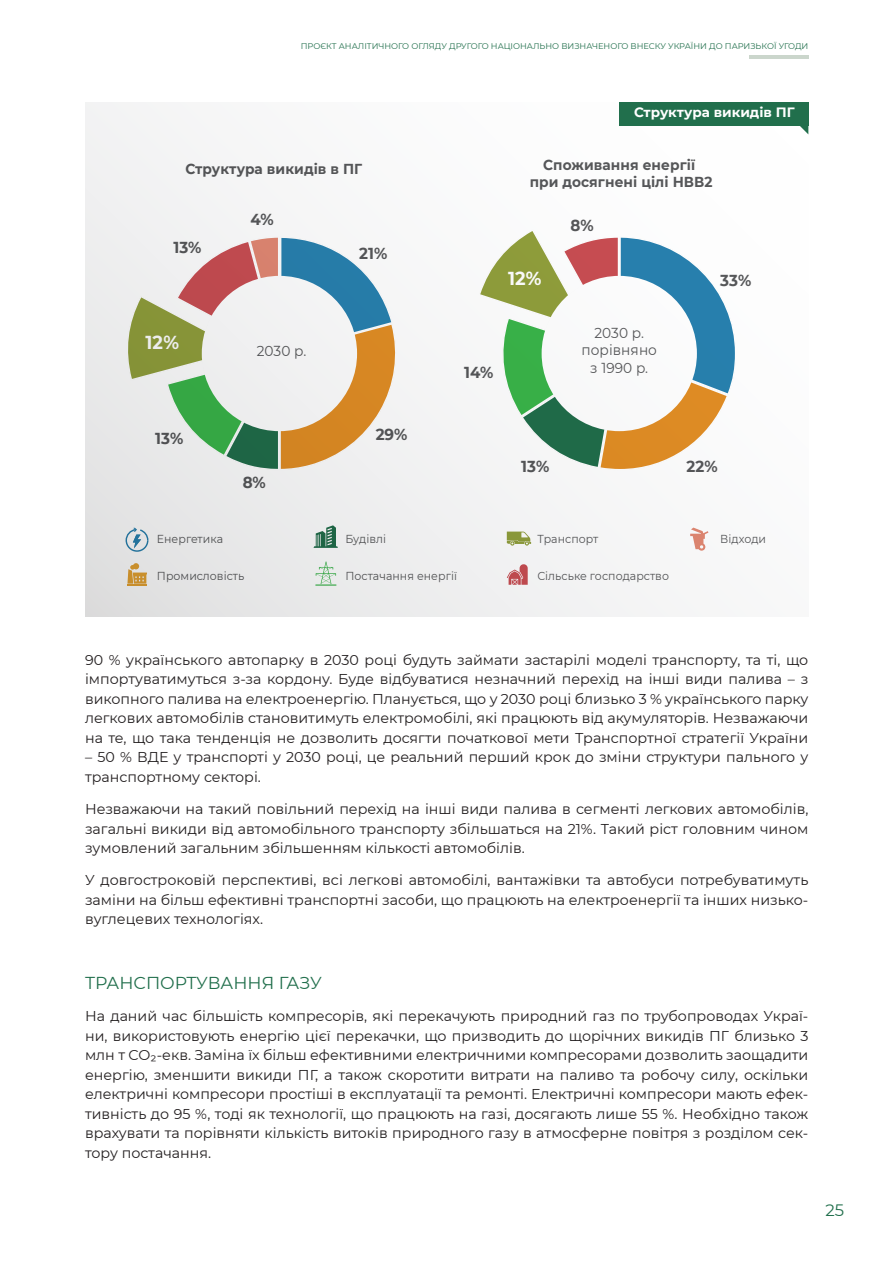
<style>
.page{position:relative;width:893px;height:1263px;background:#fff}
.page>*{position:absolute;margin:0;border:0;box-sizing:border-box;transform-origin:0 0}
.t1{font:700 18.75px "Montserrat";color:#fff;scale:.95 1}
.t2{font:17.25px "Montserrat";color:#216f4c}
.t3{font:16.5px "Montserrat";color:#216f4c}
.t4{font:700 15.9px "Montserrat";letter-spacing:.005em;color:#57585a;scale:.95 1}
.t5{font:700 14.4px/17.2px "Montserrat";letter-spacing:.005em;color:#57585a;text-align:center;scale:.95 1}
.t6{font:14.4px/17.2px "Montserrat";letter-spacing:.005em;color:#57585a;text-align:center;scale:.95 1}
.t7{font:14.25px/19.5px "Montserrat";color:#231f20;text-align:justify}
.t8{font:700 13.5px "Montserrat";color:#fff}
.t9{font:11.55px "Montserrat";letter-spacing:.005em;color:#57585a;scale:.95 1}
.t10{font:8.25px "Montserrat";color:#216f4c}
</style>
<div class="page">
<hr style="left:749px;top:55px;width:59px;height:3px;background:#cbd6cc">
<div style="left:85px;top:102px;width:723px;height:515px;background:linear-gradient(to right,#eaeaeb,#fefefe)"></div>
<div style="left:619px;top:102px;width:189px;height:23px;background:#216f4c"></div>
<svg style="left:798px;top:125px;width:10px;height:9px"></svg>
<svg style="left:123px;top:236px;width:286px;height:234px"></svg>
<div style="left:202px;top:276px;width:155px;height:155px;background:#f1f1f1;border-radius:50%"></div>
<svg style="left:478px;top:229px;width:258px;height:241px"></svg>
<div style="left:542px;top:276px;width:155px;height:155px;background:#fff;border-radius:50%"></div>
<svg style="left:507px;top:564px;width:21px;height:21px"></svg>
<svg style="left:125px;top:528px;width:24px;height:24px"></svg>
<hr style="left:127px;top:584px;width:20px;height:2px;background:#e4a232">
<svg style="left:127px;top:563px;width:20px;height:21px"></svg>
<svg style="left:690px;top:528px;width:18px;height:23px"></svg>
<svg style="left:313px;top:525px;width:25px;height:23px"></svg>
<svg style="left:507px;top:532px;width:24px;height:14px"></svg>
<svg style="left:315px;top:561px;width:21px;height:25px"></svg>
<p class="t10" style="left:301px;top:40px;width:509px">ПРОЄКТ АНАЛІТИЧНОГО ОГЛЯДУ ДРУГОГО НАЦІОНАЛЬНО ВИЗНАЧЕНОГО ВНЕСКУ УКРАЇНИ ДО ПАРИЗЬКОЇ УГОДИ</p>
<p class="t5" style="left:185px;top:160px;width:188px">Структура викидів в ПГ</p>
<p class="t4" style="left:173px;top:236px;width:31px">13%</p>
<h1 class="t1" style="left:145px;top:329px;width:37px">12%</h1>
<p class="t4" style="left:250px;top:208px;width:26px">4%</p>
<p class="t6" style="left:257px;top:342px;width:54px">2030 р.</p>
<p class="t4" style="left:359px;top:242px;width:31px">21%</p>
<p class="t8" style="left:634px;top:102px;width:162px">Структура викидів ПГ</p>
<p class="t5" style="left:530px;top:155px;width:194px">Споживання енергії при досягнені цілі НВВ2</p>
<h1 class="t1" style="left:508px;top:265px;width:37px">12%</h1>
<p class="t4" style="left:571px;top:214px;width:26px">8%</p>
<p class="t4" style="left:720px;top:269px;width:34px">33%</p>
<p class="t4" style="left:464px;top:361px;width:32px">14%</p>
<p class="t6" style="left:581px;top:324px;width:81px">2030 р. порівняно з 1990 р.</p>
<p class="t4" style="left:155px;top:427px;width:31px">13%</p>
<p class="t4" style="left:243px;top:471px;width:26px">8%</p>
<p class="t9" style="left:157px;top:531px;width:71px">Енергетика</p>
<p class="t9" style="left:157px;top:568px;width:94px">Промисловість</p>
<p class="t4" style="left:376px;top:423px;width:35px">29%</p>
<p class="t9" style="left:345px;top:531px;width:44px">Будівлі</p>
<p class="t9" style="left:345px;top:568px;width:119px">Постачання енергії</p>
<p class="t4" style="left:521px;top:454px;width:31px">13%</p>
<p class="t4" style="left:686px;top:454px;width:34px">22%</p>
<p class="t9" style="left:537px;top:531px;width:66px">Транспорт</p>
<p class="t9" style="left:537px;top:568px;width:140px">Сільське господарство</p>
<p class="t9" style="left:720px;top:531px;width:50px">Відходи</p>
<p class="t7" style="left:85px;top:650px;width:725px">90 % українського автопарку в 2030 році будуть займати застарілі моделі транспорту, та ті, що імпортуватимуться з-за кордону. Буде відбуватися незначний перехід на інші види палива – з викопного палива на електроенергію. Планується, що у 2030 році близько 3 % українського парку легкових автомобілів становитимуть електромобілі, які працюють від акумуляторів. Незважаючи на те, що така тенденція не дозволить досягти початкової мети Транспортної стратегії України</p>
<p class="t7" style="left:85px;top:747px;width:725px">– 50 % ВДЕ у транспорті у 2030 році, це реальний перший крок до зміни структури пального у транспортному секторі.</p>
<p class="t7" style="left:85px;top:799px;width:725px">Незважаючи на такий повільний перехід на інші види палива в сегменті легкових автомобілів, загальні викиди від автомобільного транспорту збільшаться на 21%. Такий ріст головним чином зумовлений загальним збільшенням кількості автомобілів.</p>
<p class="t7" style="left:85px;top:870px;width:725px">У довгостроковій перспективі, всі легкові автомобілі, вантажівки та автобуси потребуватимуть заміни на більш ефективні транспортні засоби, що працюють на електроенергії та інших низько&shy;вуглецевих технологіях.</p>
<p class="t2" style="left:85px;top:971px;width:238px">ТРАНСПОРТУВАННЯ ГАЗУ</p>
<p class="t7" style="left:85px;top:1006px;width:725px">На даний час більшість компресорів, які перекачують природний газ по трубопроводах Украї&shy;ни, використовують енергію цієї перекачки, що призводить до щорічних викидів ПГ близько 3 млн т CO2-екв. Заміна їх більш ефективними електричними компресорами дозволить заощадити енергію, зменшити викиди ПГ, а також скоротити витрати на паливо та робочу силу, оскільки електричні компресори простіші в експлуатації та ремонті. Електричні компресори мають ефек&shy;тивність до 95 %, тоді як технології, що працюють на газі, досягають лише 55 %. Необхідно також врахувати та порівняти кількість витоків природного газу в атмосферне повітря з розділом сек&shy;тору постачання.</p>
<p class="t3" style="left:825px;top:1199px;width:20px">25</p>
</div>
